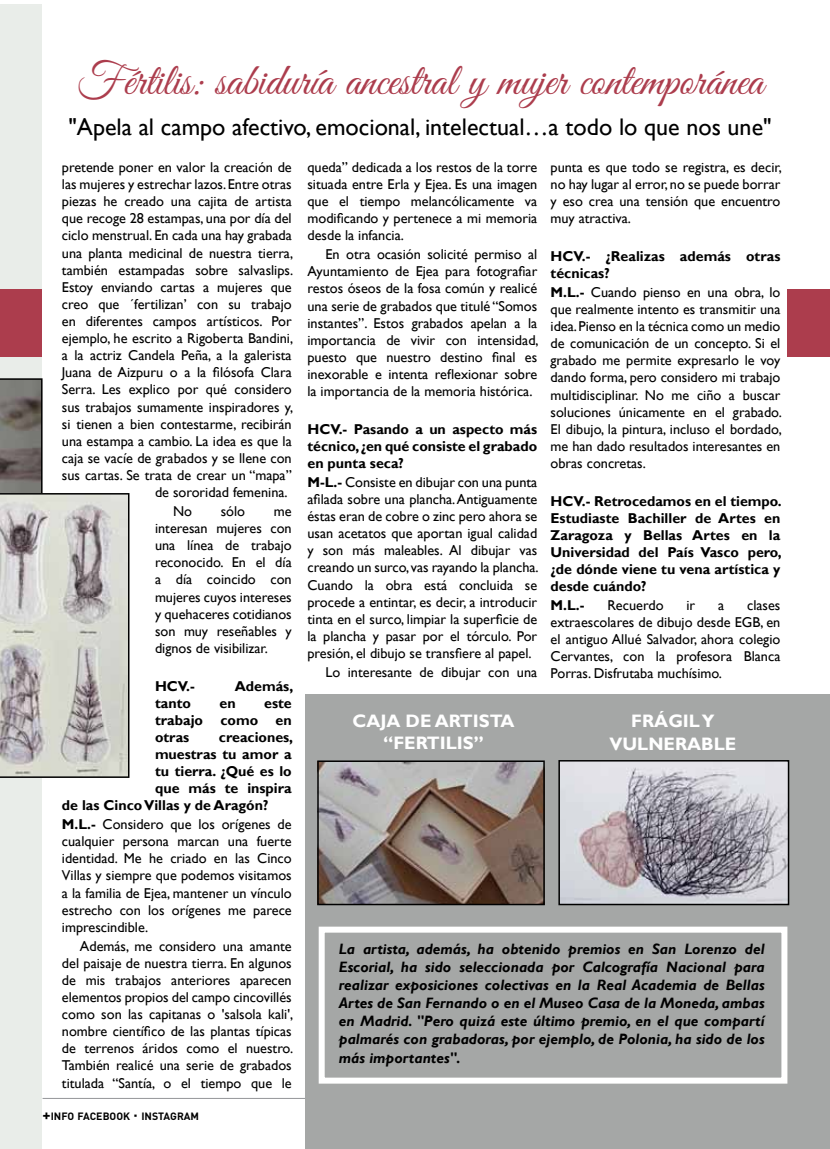
<style>
.page{position:relative;width:830px;height:1149px;background:#fff}
.page>*{position:absolute;margin:0;border:0;box-sizing:border-box;transform-origin:0 0}
.t1{font:45px "Great Vibes";color:#ac3d4d}
.t2{font:24px "Gill Sans";color:#000}
.t3{font:700 18px/23.2px "Gill Sans";color:#fff;text-align:center}
.t4{font:italic 700 15px/18px "Gill Sans";color:#000;text-align:justify}
.t5{font:14.25px/17.1px "Gill Sans";color:#000;text-align:justify}
.t6{font:700 14.25px/17.1px "Gill Sans";color:#000;text-align:justify}
.t7{font:700 10.5px "DIN";color:#000}
.s1{font-weight:700}
.s2{font-size:15px}
.s3{font-family:"z Arista";font-weight:400;font-size:21px;color:#c0202f}
.s4{font-family:"z Arista";font-weight:400;font-size:21px}
</style>
<div class="page">
<div style="left:0;top:4px;width:77px;height:1144px;background:#e9ede9"></div>
<div style="left:0;top:289px;width:829px;height:67px;background:#ac3d4d"></div>
<div style="left:43px;top:0;width:744px;height:1148px;background:#fff"></div>
<hr style="left:43px;top:1097px;width:744px;height:1px;background:#939598">
<svg style="left:0;top:378px;width:129px;height:399px"></svg>
<div style="left:305px;top:694px;width:524px;height:454px;background:#a5a7a6"></div>
<img style="left:561px;top:762px;width:224px;height:139px">
<div style="left:558px;top:759px;width:230px;height:145px;border:2px solid #000"></div>
<img style="left:320px;top:763px;width:221px;height:138px">
<div style="left:317px;top:760px;width:227px;height:144px;border:2px solid #000"></div>
<div style="left:318px;top:926px;width:469px;height:157px;border:6px solid #fff"></div>
<h1 class="t1" style="left:76px;top:55px;width:688px">Fértilis: sabiduría ancestral y mujer contemporánea</h1>
<h2 class="t2" style="left:68px;top:113px;width:704px">"Apela al campo afectivo, emocional, intelectual…a todo lo que nos une"</h2>
<p class="t5" style="left:62px;top:159px;width:231px">pretende poner en valor la creación de</p>
<p class="t5" style="left:62px;top:176px;width:231px">las mujeres y estrechar lazos. Entre otras</p>
<p class="t5" style="left:62px;top:193px;width:231px">piezas he creado una cajita de artista</p>
<p class="t5" style="left:62px;top:210px;width:231px">que recoge 28 estampas, una por día del</p>
<p class="t5" style="left:62px;top:227px;width:231px">ciclo menstrual. En cada una hay grabada</p>
<p class="t5" style="left:62px;top:244px;width:233px">una planta medicinal de nuestra tierra,</p>
<p class="t5" style="left:62px;top:261px;width:233px">también estampadas sobre salvaslips.</p>
<p class="t5" style="left:62px;top:278px;width:231px">Estoy enviando cartas a mujeres que</p>
<p class="t5" style="left:62px;top:296px;width:231px">creo que ´fertilizan’ con su trabajo</p>
<p class="t5" style="left:62px;top:313px;width:231px">en diferentes campos artísticos. Por</p>
<p class="t5" style="left:62px;top:330px;width:233px">ejemplo, he escrito a Rigoberta Bandini,</p>
<p class="t5" style="left:62px;top:347px;width:231px">a la actriz Candela Peña, a la galerista</p>
<p class="t5" style="left:62px;top:364px;width:231px">Juana de Aizpuru o a la filósofa Clara</p>
<p class="t5" style="left:62px;top:381px;width:231px">Serra. Les explico por qué considero</p>
<p class="t5" style="left:62px;top:398px;width:233px">sus trabajos sumamente inspiradores y,</p>
<p class="t5" style="left:62px;top:415px;width:231px">si tienen a bien contestarme, recibirán</p>
<p class="t5" style="left:62px;top:432px;width:231px">una estampa a cambio. La idea es que la</p>
<p class="t5" style="left:62px;top:449px;width:231px">caja se vacíe de grabados y se llene con</p>
<p class="t5" style="left:62px;top:467px;width:231px">sus cartas. Se trata de crear un “mapa”</p>
<p class="t5" style="left:155px;top:484px;width:134px">de sororidad femenina.</p>
<p class="t5" style="left:173px;top:502px;width:20px">No</p>
<p class="t5" style="left:221px;top:502px;width:26px">sólo</p>
<p class="t5" style="left:307px;top:159px;width:231px">queda” dedicada a los restos de la torre situada entre Erla y Ejea. Es una imagen que el tiempo melancólicamente va modificando y pertenece a mi memoria desde la infancia.</p>
<p class="t5" style="left:307px;top:246px;width:233px;text-indent:18px">En otra ocasión solicité permiso al Ayuntamiento de Ejea para fotografiar restos óseos de la fosa común y realicé una serie de grabados que titulé “Somos instantes”. Estos grabados apelan a la importancia de vivir con intensidad, puesto que nuestro destino final es inexorable e intenta reflexionar sobre la importancia de la memoria histórica.</p>
<p class="t6" style="left:307px;top:420px;width:231px">HCV.- Pasando a un aspecto más técnico, ¿en qué consiste el grabado en punta seca?</p>
<p class="t5" style="left:307px;top:473px;width:233px"><span class="s1">M-L.-</span> Consiste en dibujar con una punta afilada sobre una plancha. Antiguamente éstas eran de cobre o zinc pero ahora se usan acetatos que aportan igual calidad y son más maleables. Al dibujar vas creando un surco, vas rayando la plancha.<br>Cuando la obra está concluida se procede a entintar, es decir, a introducir tinta en el surco, limpiar la superficie de la plancha y pasar por el tórculo. Por presión, el dibujo se transfiere al papel.</p>
<p class="t5" style="left:325px;top:663px;width:213px">Lo interesante de dibujar con una</p>
<p class="t5" style="left:550px;top:159px;width:233px">punta es que todo se registra, es decir, no hay lugar al error, no se puede borrar y eso crea una tensión que encuentro muy atractiva.</p>
<p class="t6" style="left:550px;top:248px;width:231px">HCV.- ¿Realizas además otras técnicas?</p>
<p class="t5" style="left:550px;top:284px;width:233px"><span class="s1">M.L.-</span> Cuando pienso en una obra, lo que realmente intento es transmitir una idea. Pienso en la técnica como un medio de comunicación de un concepto. Si el grabado me permite expresarlo le voy dando forma, pero considero mi trabajo multidisciplinar. No me ciño a buscar soluciones únicamente en el grabado.<br>El dibujo, la pintura, incluso el bordado, me han dado resultados interesantes en obras concretas.</p>
<p class="t6" style="left:550px;top:492px;width:233px">HCV.- Retrocedamos en el tiempo.<br>Estudiaste Bachiller de Artes en Zaragoza y Bellas Artes en la Universidad del País Vasco pero, ¿de dónde viene tu vena artística y desde cuándo?</p>
<p class="t6" style="left:550px;top:597px;width:35px">M.L.-</p>
<p class="t5" style="left:607px;top:596px;width:58px">Recuerdo</p>
<p class="t5" style="left:686px;top:596px;width:10px">ir</p>
<p class="t5" style="left:717px;top:596px;width:8px">a</p>
<p class="t5" style="left:155px;top:502px;width:138px;text-indent:119px">me interesan mujeres con una línea de trabajo reconocido. En el día a día coincido con mujeres cuyos intereses y quehaceres cotidianos son muy reseñables y dignos de visibilizar.</p>
<p class="t6" style="left:155px;top:677px;width:41px">HCV.-</p>
<p class="t6" style="left:234px;top:677px;width:60px">Además,</p>
<p class="t6" style="left:155px;top:694px;width:37px">tanto</p>
<p class="t6" style="left:219px;top:694px;width:18px">en</p>
<p class="t5" style="left:550px;top:596px;width:231px;text-indent:196px">clases extraescolares de dibujo desde EGB, en el antiguo Allué Salvador, ahora colegio Cervantes, con la profesora Blanca Porras. Disfrutaba muchísimo.</p>
<p class="t3" style="left:609px;top:709px;width:128px">FRÁGIL Y<br>VULNERABLE</p>
<p class="t6" style="left:155px;top:694px;width:138px;text-indent:109px">este trabajo como en otras</p>
<p class="t3" style="left:352px;top:710px;width:163px;line-height:21.6px">CAJA DE ARTISTA “FERTILIS”</p>
<p class="t6" style="left:219px;top:728px;width:76px">creaciones,</p>
<p class="t6" style="left:155px;top:745px;width:138px">muestras tu amor a</p>
<p class="t6" style="left:155px;top:762px;width:138px">tu tierra. ¿Qué es lo</p>
<p class="t6" style="left:155px;top:780px;width:138px">que más te inspira</p>
<p class="t6" style="left:62px;top:797px;width:208px">de las Cinco Villas y de Aragón?</p>
<p class="t5" style="left:62px;top:815px;width:231px"><span class="s1">M.L.-</span> Considero que los orígenes de cualquier persona marcan una fuerte identidad. Me he criado en las Cinco Villas y siempre que podemos visitamos a la familia de Ejea, mantener un vínculo estrecho con los orígenes me parece imprescindible.</p>
<p class="t5" style="left:62px;top:937px;width:233px;text-indent:18px">Además, me considero una amante del paisaje de nuestra tierra. En algunos de mis trabajos anteriores aparecen elementos propios del campo cincovillés como son las capitanas o 'salsola kali', nombre científico de las plantas típicas de terrenos áridos como el nuestro.<br>También realicé una serie de grabados titulada “Santía, o el tiempo que le</p>
<p class="t4" style="left:339px;top:940px;width:427px">La artista, además, ha obtenido premios en San Lorenzo del Escorial, ha sido seleccionada por Calcografía Nacional para realizar exposiciones colectivas en la Real Academia de Bellas Artes de San Fernando o en el Museo Casa de la Moneda, ambas en Madrid. "Pero quizá este último premio, en el que compartí palmarés con grabadoras, por ejemplo, de Polonia, ha sido de los más importantes".</p>
<p class="t7" style="left:43px;top:1108px;width:302px"><span class="s2">+</span>INFO FACEBOOK <span class="s2">·</span> INSTAGRAM <span class="s3">hoy</span> <span class="s4">cinco villas</span></p>
</div>
